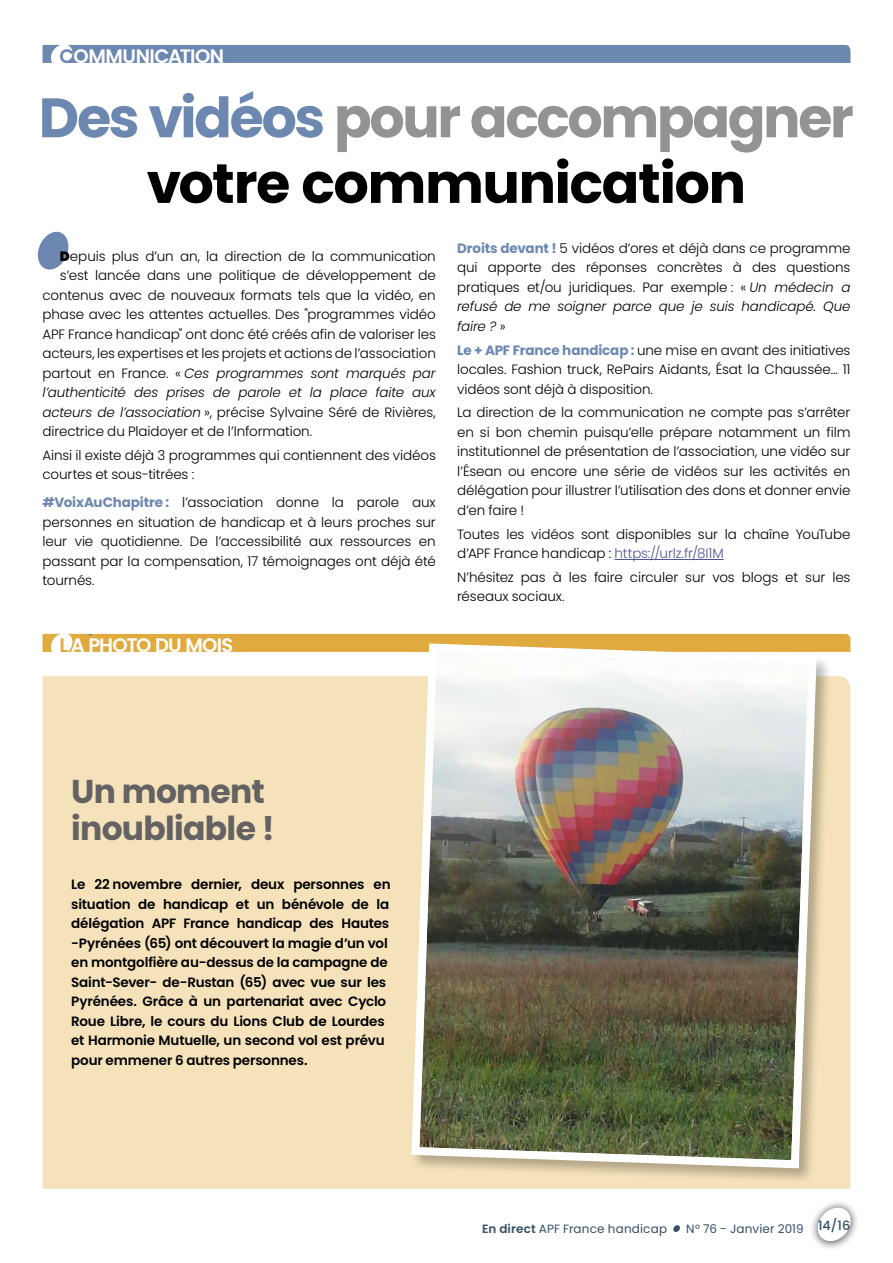
<style>
.page{position:relative;width:893px;height:1263px;background:#fff}
.page>*{position:absolute;margin:0;border:0;box-sizing:border-box;transform-origin:0 0}
.t1{font:700 55.5px/65.6px "Poppins";letter-spacing:-.04em;color:#000;text-align:center}
.t2{font:700 33px/37.5px "Poppins";letter-spacing:-.02em;color:#636363}
.t3{font:600 19.5px "Poppins";letter-spacing:-.035em;color:#fff}
.t4{font:300 13.5px/19.5px "Poppins";letter-spacing:-.01em;color:#000;text-align:justify}
.t5{font:600 13.5px/19.5px "Poppins";letter-spacing:-.01em;color:#000}
.t6{font:italic 300 13.5px "Poppins";letter-spacing:-.01em;color:#000}
.t7{font:12px "Poppins";letter-spacing:.015em;color:#345066}
.s1{color:#6c88b1}
.s2{color:#939393}
.s3{font-weight:900}
.s4{font-style:normal}
.s5{font-style:italic}
.s6{font-weight:700;color:#6c88b1}
.s7{color:#e0aa3f}
.s8{color:#4d5893}
.s9{font-weight:600}
</style>
<div class="page">
<div style="left:809px;top:1199px;width:50px;height:51px;background:#000;opacity:.75"></div>
<svg style="left:815px;top:1205px;width:38px;height:38px"></svg>
<svg style="left:673px;top:1225px;width:7px;height:7px"></svg>
<div style="left:43px;top:45px;width:807px;height:18px;background:#6c88b1"></div>
<svg style="left:37px;top:231px;width:32px;height:39px"></svg>
<hr style="left:614px;top:559px;width:110px;height:1px;background:#4d5893">
<div style="left:43px;top:676px;width:807px;height:513px;background:#f6e2ba"></div>
<svg style="left:43px;top:633px;width:807px;height:19px;background:#e3b354"></svg>
<div style="left:409px;top:641px;width:424px;height:544px;background:#000;opacity:.28"></div>
<img style="left:407px;top:639px;width:414px;height:533px">
<h3 class="t3" style="left:60px;top:45px;width:166px"><span class="s1">C</span>OMMUNICATION</h3>
<h1 class="t1" style="left:39px;top:85px;width:816px"><span class="s1">Des vidéos</span> <span class="s2">pour accompagner </span>votre communication</h1>
<p class="t4" style="left:60px;top:246px;width:377px"><span class="s3">D</span>epuis plus d’un an, la direction de la communication</p>
<p class="t4" style="left:60px;top:266px;width:377px">s’est lancée dans une politique de développement de</p>
<p class="t4" style="left:43px;top:285px;width:395px">contenus avec de nouveaux formats tels que la vidéo, en</p>
<p class="t4" style="left:43px;top:305px;width:395px">phase avec les attentes actuelles. Des "programmes vidéo</p>
<p class="t4" style="left:43px;top:324px;width:395px">APF France handicap" ont donc été créés afin de valoriser les</p>
<p class="t4" style="left:43px;top:344px;width:395px">acteurs, les expertises et les projets et actions de l’association</p>
<p class="t6" style="left:43px;top:365px;width:395px"><span class="s4">partout en France. «</span> Ces programmes sont marqués par</p>
<p class="t6" style="left:43px;top:385px;width:395px">l’authenticité des prises de parole et la place faite aux</p>
<p class="t4" style="left:43px;top:402px;width:395px"><span class="s5">acteurs de l’association</span> », précise Sylvaine Séré de Rivières,</p>
<p class="t4" style="left:43px;top:422px;width:271px">directrice du Plaidoyer et de l’Information.</p>
<p class="t4" style="left:43px;top:445px;width:395px">Ainsi il existe déjà 3 programmes qui contiennent des vidéos courtes et sous-titrées :</p>
<p class="t4" style="left:43px;top:493px;width:395px"><span class="s6">#VoixAuChapitre :</span> l’association donne la parole aux personnes en situation de handicap et à leurs proches sur leur vie quotidienne. De l’accessibilité aux ressources en passant par la compensation, 17 témoignages ont déjà été tournés.</p>
<h3 class="t3" style="left:59px;top:634px;width:176px"><span class="s7">L</span> A PHOTO DU MOIS</h3>
<p class="t4" style="left:457px;top:238px;width:395px"><span class="s6">Droits devant !</span> 5 vidéos d’ores et déjà dans ce programme qui apporte des réponses concrètes à des questions pratiques et/ou juridiques. Par exemple : « <span class="s5">Un médecin a refusé de me soigner parce que je suis handicapé. Que faire ?</span> »</p>
<p class="t4" style="left:457px;top:340px;width:395px"><span class="s6">Le + APF France handicap :</span> une mise en avant des initiatives locales. Fashion truck, RePairs Aidants, Ésat la Chaussée… 11 vidéos sont déjà à disposition.</p>
<p class="t4" style="left:457px;top:403px;width:395px">La direction de la communication ne compte pas s’arrêter en si bon chemin puisqu’elle prépare notamment un film institutionnel de présentation de l’association, une vidéo sur l’Ésean ou encore une série de vidéos sur les activités en délégation pour illustrer l’utilisation des dons et donner envie d’en faire !</p>
<p class="t4" style="left:457px;top:524px;width:395px">Toutes les vidéos sont disponibles sur la chaîne YouTube d’APF France handicap : <span class="s8">https://urlz.fr/8I1M</span></p>
<p class="t4" style="left:457px;top:567px;width:395px">N’hésitez pas à les faire circuler sur vos blogs et sur les réseaux sociaux.</p>
<h2 class="t2" style="left:71px;top:772px;width:205px">Un moment inoubliable !</h2>
<p class="t5" style="left:71px;top:875px;width:321px">Le 22 novembre dernier, deux personnes en situation de handicap et un bénévole de la délégation APF France handicap des Hautes -Pyrénées (65) ont découvert la magie d’un vol en montgolfière au-dessus de la campagne de Saint-Sever- de-Rustan (65) avec vue sur les Pyrénées. Grâce à un partenariat avec Cyclo Roue Libre, le cours du Lions Club de Lourdes et Harmonie Mutuelle, un second vol est prévu pour emmener 6 autres personnes.</p>
<p class="t7" style="left:482px;top:1222px;width:187px"><span class="s9">En direct</span> APF France handicap</p>
<p class="t7" style="left:686px;top:1222px;width:166px">N° 76 - Janvier 2019 <sup>14/16</sup></p>
</div>
